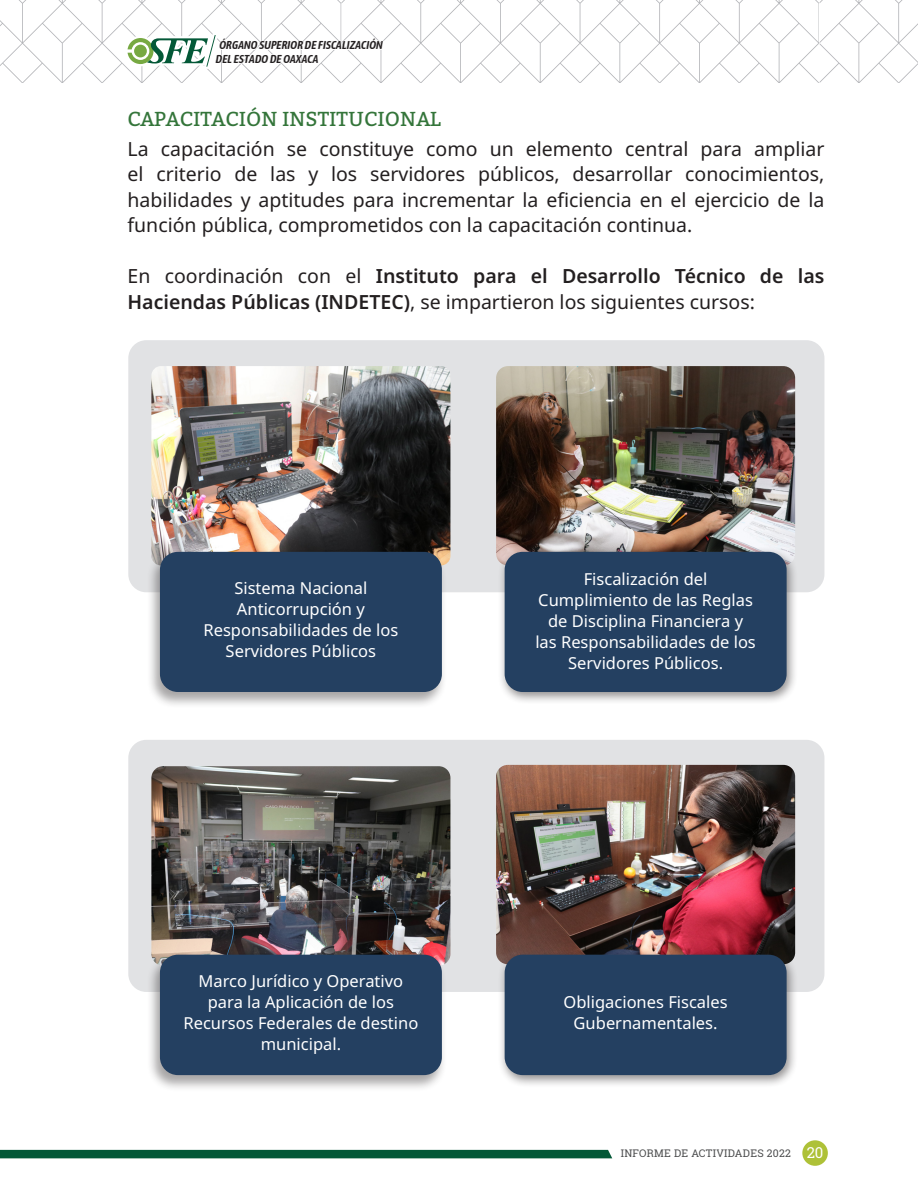
<style>
.page{position:relative;width:918px;height:1188px;background:#fff}
.page>*{position:absolute;margin:0;border:0;box-sizing:border-box;transform-origin:0 0}
.TITULO_3{font:20.25px "Bitter";color:#34753a}
.t1{font:19.5px/25.5px "Noto Sans";color:#231f20;text-align:justify}
.t2{font:600 19.5px/25.5px "Noto Sans";color:#231f20}
.t3{font:16.5px/21px "Noto Sans";color:#fff;text-align:center}
.t4{font:italic 600 11.4px/13.6px "Asap Condensed";color:#231f20}
.t5{font:10.5px "Roboto Slab";letter-spacing:.025em;color:#4b4c4d}
.s1{font-weight:400}
.s2{font-size:15px;color:#fff}
</style>
<div class="page">
<svg style="left:0;top:0;width:918px;height:83px"></svg>
<div style="left:802px;top:1140px;width:26px;height:26px;background:#aec137;border-radius:50%"></div>
<div style="left:0;top:1150px;width:612px;height:8px;background:#035837"></div>
<div style="left:128px;top:340px;width:696px;height:252px;background:#e1e2e4;border-radius:18px"></div>
<div style="left:128px;top:740px;width:696px;height:252px;background:#e1e2e4;border-radius:18px"></div>
<img style="left:151px;top:366px;width:299px;height:197px">
<img style="left:496px;top:366px;width:299px;height:194px">
<div style="left:147px;top:550px;width:300px;height:158px;background:#231f20;opacity:.4"></div>
<div style="left:160px;top:552px;width:282px;height:140px;background:#244061;border-radius:18px"></div>
<div style="left:498px;top:547px;width:300px;height:158px;background:#231f20;opacity:.5"></div>
<div style="left:505px;top:552px;width:282px;height:140px;background:#244061;border-radius:18px"></div>
<img style="left:496px;top:765px;width:299px;height:194px">
<img style="left:151px;top:766px;width:299px;height:196px">
<div style="left:147px;top:953px;width:300px;height:139px;background:#231f20;opacity:.4"></div>
<div style="left:160px;top:955px;width:282px;height:120px;background:#244061;border-radius:18px"></div>
<div style="left:498px;top:949px;width:300px;height:139px;background:#231f20;opacity:.5"></div>
<div style="left:505px;top:955px;width:282px;height:120px;background:#244061;border-radius:18px"></div>
<p class="t4" style="left:215px;top:38px;width:170px;text-indent:4px">ÓRGANO SUPERIOR DE FISCALIZACIÓN<br>DEL ESTADO DE OAXACA</p>
<p class="TITULO_3" style="left:128px;top:104px;width:315px">CAPACITACIÓN INSTITUCIONAL</p>
<p class="t1" style="left:128px;top:137px;width:698px">La capacitación se constituye como un elemento central para ampliar el criterio de las y los servidores públicos, desarrollar conocimientos, habilidades y aptitudes para incrementar la eficiencia en el ejercicio de la función pública, comprometidos con la capacitación continua.</p>
<p class="t2" style="left:128px;top:264px;width:698px"><span class="s1">En coordinación con el</span> Instituto para el Desarrollo Técnico de las<br>Haciendas Públicas (INDETEC)<span class="s1">, se impartieron los siguientes cursos:</span></p>
<p class="t3" style="left:204px;top:578px;width:196px">Sistema Nacional<br>Anticorrupción y<br>Responsabilidades de los<br>Servidores Públicos</p>
<p class="t3" style="left:535px;top:568px;width:222px">Fiscalización del<br>Cumplimiento de las Reglas de Disciplina Financiera y<br>las Responsabilidades de los<br>Servidores Públicos.</p>
<p class="t3" style="left:183px;top:971px;width:236px">Marco Jurídico y Operativo para la Aplicación de los<br>Recursos Federales de destino municipal.</p>
<p class="t3" style="left:564px;top:991px;width:166px">Obligaciones Fiscales<br>Gubernamentales.</p>
<p class="t5" style="left:621px;top:1146px;width:204px">INFORME DE ACTIVIDADES 2022 <span class="s2">20</span></p>
</div>
